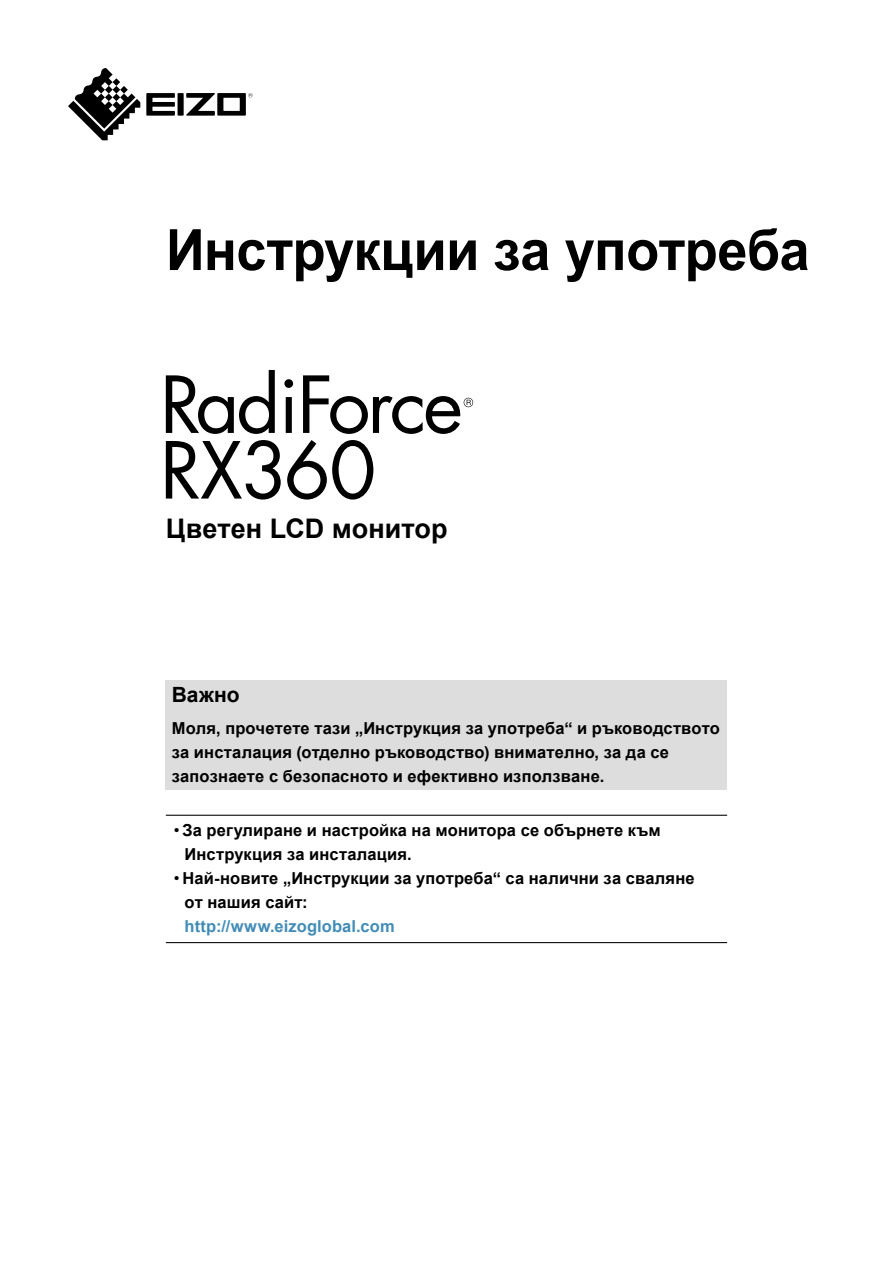
<style>
.page{position:relative;width:893px;height:1263px;background:#fff}
.page>*{position:absolute;margin:0;border:0;box-sizing:border-box;transform-origin:0 0}
.t1{font:700 57px "Arial";letter-spacing:-.01em;color:#000;scale:.95 1}
.t2{font:700 27px "Arial";color:#000}
.t3{font:700 21px "Arial";letter-spacing:.005em;color:#000}
.t4{font:700 16.5px/24px "Arial";letter-spacing:.01em;color:#000}
.t5{font:700 16.5px "Arial";letter-spacing:.005em;color:#428cb7}
.s1{font-weight:400}
</style>
<div class="page">
<div style="left:166px;top:680px;width:561px;height:110px;background:#ddddde"></div>
<hr style="left:166px;top:815px;width:561px;height:1px;background:#000">
<hr style="left:166px;top:942px;width:561px;height:1px;background:#000">
<svg style="left:166px;top:370px;width:109px;height:64px"></svg>
<svg style="left:284px;top:379px;width:9px;height:54px"></svg>
<svg style="left:303px;top:375px;width:170px;height:59px"></svg>
<svg style="left:166px;top:440px;width:115px;height:59px"></svg>
<svg style="left:287px;top:440px;width:86px;height:59px"></svg>
<svg style="left:146px;top:93px;width:107px;height:23px"></svg>
<svg style="left:68px;top:68px;width:72px;height:72px"></svg>
<h1 class="t1" style="left:166px;top:210px;width:679px">Инструкции за употреба</h1>
<h2 class="t2" style="left:166px;top:509px;width:283px">Цветен LCD монитор</h2>
<p class="t3" style="left:172px;top:679px;width:69px">Важно</p>
<p class="t4" style="left:172px;top:716px;width:550px">Моля, прочетете тази „Инструкция за употреба“ и ръководството за инсталация (отделно ръководство) внимателно, за да се запознаете с безопасното и ефективно използване.</p>
<p class="t4" style="left:185px;top:818px;width:478px;text-indent:-11px"><span class="s1">•</span> За регулиране и настройка на монитора се обърнете към<br>Инструкция за инсталация.</p>
<p class="t4" style="left:185px;top:866px;width:512px;text-indent:-11px"><span class="s1">•</span> Най-новите „Инструкции за употреба“ са налични за сваляне от нашия сайт:</p>
<p class="t5" style="left:185px;top:914px;width:212px">http://www.eizoglobal.com</p>
</div>
